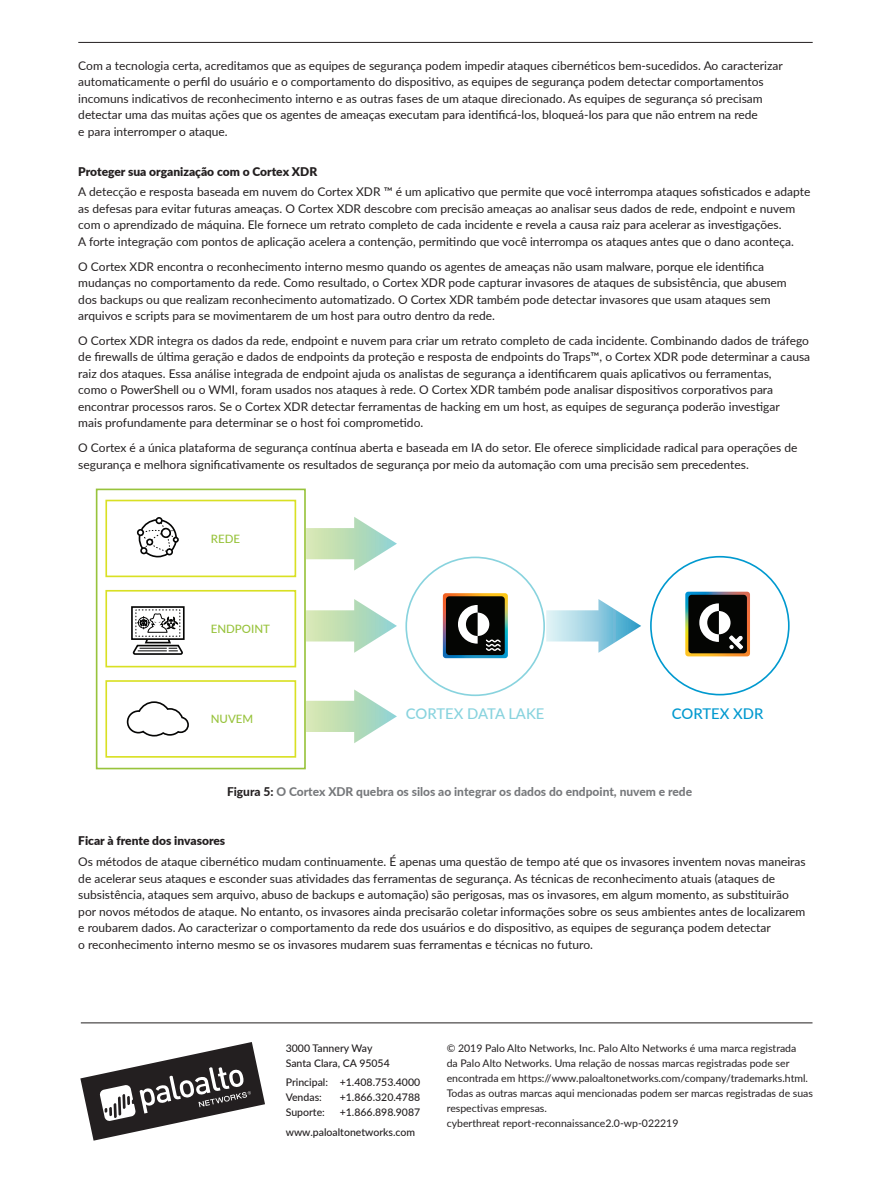
<style>
.page{position:relative;width:891px;height:1188px;background:#fff}
.page>*{position:absolute;margin:0;border:0;box-sizing:border-box;transform-origin:0 0}
.t1{font:500 14.85px "Lato";color:#88d3de}
.t2{font:500 14.85px "Lato";color:#0099cf}
.body_text_-_no_basel{font:12px/16.5px "Lato";color:#231f20}
.figure_caption{font:800 12px "Lato";color:#76787b}
.subhead_tier_1{font:900 12px "Lato";color:#231f20}
.t3{font:500 11.55px "Lato";color:#98c33c}
.t4{font:10.5px/15px "Lato";color:#231f20}
.t5{font:500 10.5px/15px "Lato";color:#231f20}
.s1{color:#231f20}
</style>
<div class="page">
<svg style="left:80px;top:1042px;width:185px;height:99px"></svg>
<hr style="left:81px;top:1023px;width:732px;height:1px;background:#231f20">
<hr style="left:78px;top:42px;width:735px;height:1px;background:#231f20">
<div style="left:96px;top:489px;width:210px;height:280px;border:2px solid #98c33c"></div>
<div style="left:105px;top:500px;width:191px;height:77px;border:2px solid #d9e023"></div>
<div style="left:105px;top:590px;width:191px;height:77px;border:2px solid #d9e023"></div>
<div style="left:105px;top:680px;width:191px;height:78px;border:2px solid #d9e023"></div>
<div style="left:156px;top:517px;width:7px;height:7px;border:2px solid #050504;border-radius:50%"></div>
<div style="left:137px;top:529px;width:7px;height:7px;border:2px solid #050504;border-radius:50%"></div>
<svg style="left:138px;top:518px;width:41px;height:40px"></svg>
<div style="left:131px;top:606px;width:54px;height:34px;border:2px solid #050504"></div>
<svg style="left:132px;top:609px;width:53px;height:46px"></svg>
<svg style="left:126px;top:701px;width:63px;height:36px"></svg>
<svg style="left:306px;top:517px;width:91px;height:54px"></svg>
<svg style="left:306px;top:599px;width:91px;height:54px"></svg>
<svg style="left:546px;top:599px;width:95px;height:54px"></svg>
<svg style="left:306px;top:689px;width:91px;height:54px"></svg>
<svg style="left:443px;top:593px;width:65px;height:65px;background:#434741"></svg>
<svg style="left:685px;top:592px;width:65px;height:64px;background:#4e493d"></svg>
<p class="body_text_-_no_basel" style="left:78px;top:57px;width:706px">Com a tecnologia certa, acreditamos que as equipes de segurança podem impedir ataques cibernéticos bem-sucedidos. Ao caracterizar automaticamente o perfil do usuário e o comportamento do dispositivo, as equipes de segurança podem detectar comportamentos incomuns indicativos de reconhecimento interno e as outras fases de um ataque direcionado. As equipes de segurança só precisam detectar uma das muitas ações que os agentes de ameaças executam para identificá-los, bloqueá-los para que não entrem na rede<br>e para interromper o ataque.</p>
<p class="subhead_tier_1" style="left:78px;top:162px;width:240px">Proteger sua organização com o Cortex XDR</p>
<p class="body_text_-_no_basel" style="left:78px;top:183px;width:734px">A detecção e resposta baseada em nuvem do Cortex XDR ™ é um aplicativo que permite que você interrompa ataques sofisticados e adapte as defesas para evitar futuras ameaças. O Cortex XDR descobre com precisão ameaças ao analisar seus dados de rede, endpoint e nuvem com o aprendizado de máquina. Ele fornece um retrato completo de cada incidente e revela a causa raiz para acelerar as investigações.<br>A forte integração com pontos de aplicação acelera a contenção, permitindo que você interrompa os ataques antes que o dano aconteça.</p>
<p class="body_text_-_no_basel" style="left:78px;top:257px;width:710px">O Cortex XDR encontra o reconhecimento interno mesmo quando os agentes de ameaças não usam malware, porque ele identifica mudanças no comportamento da rede. Como resultado, o Cortex XDR pode capturar invasores de ataques de subsistência, que abusem dos backups ou que realizam reconhecimento automatizado. O Cortex XDR também pode detectar invasores que usam ataques sem arquivos e scripts para se movimentarem de um host para outro dentro da rede.</p>
<p class="body_text_-_no_basel" style="left:78px;top:332px;width:733px">O Cortex XDR integra os dados da rede, endpoint e nuvem para criar um retrato completo de cada incidente. Combinando dados de tráfego de firewalls de última geração e dados de endpoints da proteção e resposta de endpoints do Traps™, o Cortex XDR pode determinar a causa raiz dos ataques. Essa análise integrada de endpoint ajuda os analistas de segurança a identificarem quais aplicativos ou ferramentas,<br>como o PowerShell ou o WMI, foram usados nos ataques à rede. O Cortex XDR também pode analisar dispositivos corporativos para encontrar processos raros. Se o Cortex XDR detectar ferramentas de hacking em um host, as equipes de segurança poderão investigar<br>mais profundamente para determinar se o host foi comprometido.</p>
<p class="body_text_-_no_basel" style="left:78px;top:439px;width:721px">O Cortex é a única plataforma de segurança contínua aberta e baseada em IA do setor. Ele oferece simplicidade radical para operações de segurança e melhora significativamente os resultados de segurança por meio da automação com uma precisão sem precedentes.</p>
<p class="t3" style="left:211px;top:531px;width:31px">REDE</p>
<p class="t3" style="left:211px;top:621px;width:61px">ENDPOINT</p>
<p class="t3" style="left:211px;top:711px;width:44px">NUVEM</p>
<p class="t1" style="left:406px;top:703px;width:140px">CORTEX DATA LAKE</p>
<p class="t2" style="left:672px;top:703px;width:93px">CORTEX XDR</p>
<p class="figure_caption" style="left:227px;top:783px;width:467px"><span class="s1">Figura 5:</span> O Cortex XDR quebra os silos ao integrar os dados do endpoint, nuvem e rede</p>
<p class="subhead_tier_1" style="left:78px;top:832px;width:148px">Ficar à frente dos invasores</p>
<p class="body_text_-_no_basel" style="left:78px;top:853px;width:729px">Os métodos de ataque cibernético mudam continuamente. É apenas uma questão de tempo até que os invasores inventem novas maneiras de acelerar seus ataques e esconder suas atividades das ferramentas de segurança. As técnicas de reconhecimento atuais (ataques de subsistência, ataques sem arquivo, abuso de backups e automação) são perigosas, mas os invasores, em algum momento, as substituirão por novos métodos de ataque. No entanto, os invasores ainda precisarão coletar informações sobre os seus ambientes antes de localizarem e roubarem dados. Ao caracterizar o comportamento da rede dos usuários e do dispositivo, as equipes de segurança podem detectar<br>o reconhecimento interno mesmo se os invasores mudarem suas ferramentas e técnicas no futuro.</p>
<p class="t5" style="left:286px;top:1040px;width:106px">3000 Tannery Way<br>Santa Clara, CA 95054</p>
<p class="t5" style="left:286px;top:1075px;width:136px">Principal: +1.408.753.4000<br>Vendas:</p>
<p class="t5" style="left:340px;top:1090px;width:82px">+1.866.320.4788</p>
<p class="t5" style="left:286px;top:1102px;width:136px;line-height:19.5px;text-indent:54px">+1.866.898.9087 www.paloaltonetworks.com</p>
<p class="t5" style="left:286px;top:1105px;width:41px">Suporte:</p>
<p class="t4" style="left:447px;top:1040px;width:368px">© 2019 Palo Alto Networks, Inc. Palo Alto Networks é uma marca registrada<br>da Palo Alto Networks. Uma relação de nossas marcas registradas pode ser encontrada em https://www.paloaltonetworks.com/company/trademarks.html.<br>Todas as outras marcas aqui mencionadas podem ser marcas registradas de suas respectivas empresas.<br>cyberthreat report-reconnaissance2.0-wp-022219</p>
</div>
